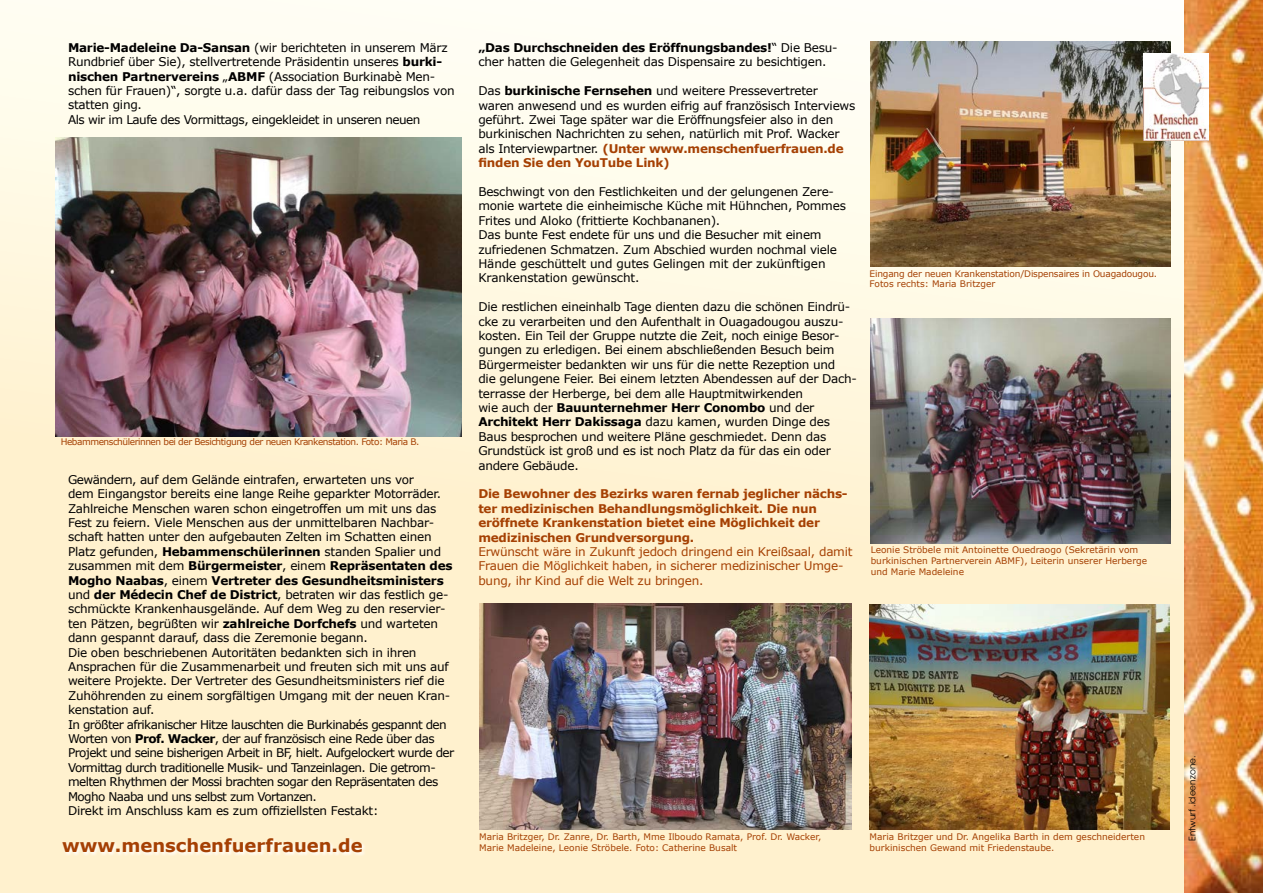
<style>
.page{position:relative;width:1263px;height:893px;background:#fff}
.page>*{position:absolute;margin:0;border:0;box-sizing:border-box;transform-origin:0 0}
.t1{font:700 18px "Verdana";color:#a54003}
.t2{font:12px/14.4px "Verdana";letter-spacing:-.02em;color:#000}
.t3{font:700 12px/14.4px "Verdana";letter-spacing:-.02em;color:#a54003}
.t4{font:12px/14.4px "Verdana";letter-spacing:-.02em;color:#a54003}
.t5{font:9px/10.8px "Verdana";color:#a54003}
.t6{font:9px/10.8px "Verdana";letter-spacing:-.02em;color:#a54003}
.t7{font:9px "Verdana";letter-spacing:-.05em;color:#a54003}
.t8{font:9px "Avant Garde";color:#000}
.s1{font-weight:700}
.s2{font-weight:700;color:#a54003}
</style>
<div class="page">
<div style="left:0;top:0;width:1263px;height:893px;background:linear-gradient(to bottom,#fffdf2,#ffedc4)"></div>
<div style="left:61px;top:838px;width:305px;height:18px;background:#fff;opacity:.91"></div>
<img style="left:55px;top:137px;width:407px;height:300px">
<img style="left:870px;top:318px;width:300px;height:225px">
<img style="left:870px;top:42px;width:300px;height:225px">
<img style="left:870px;top:604px;width:300px;height:225px">
<img style="left:479px;top:604px;width:372px;height:225px">
<img style="left:1184px;top:0;width:79px;height:893px">
<img style="left:1144px;top:53px;width:65px;height:87px">
<p class="t2" style="left:68px;top:40px;width:388px"><span class="s1">Marie-Madeleine Da-Sansan</span> (wir berichteten in unserem März Rundbrief über Sie), stellvertretende Präsidentin unseres <span class="s1">burki&shy;nischen Partnervereins</span> „<span class="s1">ABMF</span> (Association Burkinabè Men&shy;schen für Frauen)“, sorgte u.a. dafür dass der Tag reibungslos von statten ging.<br>Als wir im Laufe des Vormittags, eingekleidet in unseren neuen</p>
<p class="t7" style="left:61px;top:436px;width:360px">Hebammenschülerinnen bei der Besichtigung der neuen Krankenstation. Foto: Maria B.</p>
<p class="t2" style="left:68px;top:472px;width:388px">Gewändern, auf dem Gelände eintrafen, erwarteten uns vor<br>dem Eingangstor bereits eine lange Reihe geparkter Motorräder.<br>Zahlreiche Menschen waren schon eingetroffen um mit uns das Fest zu feiern. Viele Menschen aus der unmittelbaren Nachbar&shy;schaft hatten unter den aufgebauten Zelten im Schatten einen Platz gefunden, <span class="s1">Hebammenschülerinnen</span> standen Spalier und zusammen mit dem <span class="s1">Bürgermeister</span>, einem <span class="s1">Repräsentaten des Mogho Naabas</span>, einem <span class="s1">Vertreter des Gesundheitsministers </span>und <span class="s1">der Médecin Chef de District</span>, betraten wir das festlich ge&shy;schmückte Krankenhausgelände. Auf dem Weg zu den reservier&shy;ten Pätzen, begrüßten wir <span class="s1">zahlreiche Dorfchefs</span> und warteten dann gespannt darauf, dass die Zeremonie begann.<br>Die oben beschriebenen Autoritäten bedankten sich in ihren Ansprachen für die Zusammenarbeit und freuten sich mit uns auf weitere Projekte. Der Vertreter des Gesundheitsministers rief die Zuhöhrenden zu einem sorgfältigen Umgang mit der neuen Kran&shy;kenstation auf.<br>In größter afrikanischer Hitze lauschten die Burkinabés gespannt den Worten von <span class="s1">Prof. Wacker</span>, der auf französisch eine Rede über das Projekt und seine bisherigen Arbeit in BF, hielt. Aufgelockert wurde der Vormittag durch traditionelle Musik- und Tanzeinlagen. Die getrom&shy;melten Rhythmen der Mossi brachten sogar den Repräsentaten des Mogho Naaba und uns selbst zum Vortanzen.<br>Direkt im Anschluss kam es zum offiziellsten Festakt:</p>
<h1 class="t1" style="left:62px;top:833px;width:302px">www.menschenfuerfrauen.de</h1>
<p class="t2" style="left:478px;top:41px;width:361px"><span class="s1">„Das Durchschneiden des Eröffnungsbandes!</span>“ Die Besu&shy;cher hatten die Gelegenheit das Dispensaire zu besichtigen.</p>
<p class="t2" style="left:478px;top:84px;width:378px">Das <span class="s1">burkinische Fernsehen</span> und weitere Pressevertreter waren anwesend und es wurden eifrig auf französisch Interviews geführt. Zwei Tage später war die Eröffnungsfeier also in den burkinischen Nachrichten zu sehen, natürlich mit Prof. Wacker als Interviewpartner. <span class="s2">(Unter www.menschenfuerfrauen.de finden Sie den YouTube Link)</span></p>
<p class="t2" style="left:478px;top:185px;width:369px">Beschwingt von den Festlichkeiten und der gelungenen Zere&shy;monie wartete die einheimische Küche mit Hühnchen, Pommes Frites und Aloko (frittierte Kochbananen).<br>Das bunte Fest endete für uns und die Besucher mit einem zufriedenen Schmatzen. Zum Abschied wurden nochmal viele Hände geschüttelt und gutes Gelingen mit der zukünftigen Krankenstation gewünscht.</p>
<p class="t2" style="left:478px;top:300px;width:380px">Die restlichen eineinhalb Tage dienten dazu die schönen Eindrü&shy;cke zu verarbeiten und den Aufenthalt in Ouagadougou auszu&shy;kosten. Ein Teil der Gruppe nutzte die Zeit, noch einige Besor&shy;gungen zu erledigen. Bei einem abschließenden Besuch beim Bürgermeister bedankten wir uns für die nette Rezeption und<br>die gelungene Feier. Bei einem letzten Abendessen auf der Dach&shy;terrasse der Herberge, bei dem alle Hauptmitwirkenden<br>wie auch der <span class="s1">Bauunternehmer Herr Conombo</span> und der <span class="s1">Architekt Herr Dakissaga</span> dazu kamen, wurden Dinge des Baus besprochen und weitere Pläne geschmiedet. Denn das Grundstück ist groß und es ist noch Platz da für das ein oder andere Gebäude.</p>
<p class="t3" style="left:478px;top:487px;width:371px">Die Bewohner des Bezirks waren fernab jeglicher nächs&shy;ter medizinischen Behandlungsmöglichkeit. Die nun eröffnete Krankenstation bietet eine Möglichkeit der medizinischen Grundversorgung.</p>
<p class="t4" style="left:478px;top:545px;width:376px">Erwünscht wäre in Zukunft jedoch dringend ein Kreißsaal, damit<br>Frauen die Möglichkeit haben, in sicherer medizinischer Umge&shy;bung, ihr Kind auf die Welt zu bringen.</p>
<p class="t5" style="left:871px;top:544px;width:278px">Leonie Ströbele mit Antoinette Ouedraogo (Sekretärin vom burkinischen Partnerverein ABMF), Leiterin unserer Herberge und Marie Madeleine</p>
<p class="t6" style="left:870px;top:268px;width:289px">Eingang der neuen Krankenstation/Dispensaires in Ouagadougou.<br>Fotos rechts: Maria Britzger</p>
<p class="t5" style="left:479px;top:832px;width:344px">Maria Britzger, Dr. Zanre, Dr. Barth, Mme Ilboudo Ramata, Prof. Dr. Wacker,<br>Marie Madeleine, Leonie Ströbele. Foto: Catherine Busalt</p>
<p class="t5" style="left:870px;top:831px;width:277px">Maria Britzger und Dr. Angelika Barth in dem geschneiderten burkinischen Gewand mit Friedenstaube.</p>
<p class="t8" style="left:1187px;top:841px;width:87px;rotate:-90deg">Entwurf .ideenzone.</p>
</div>
